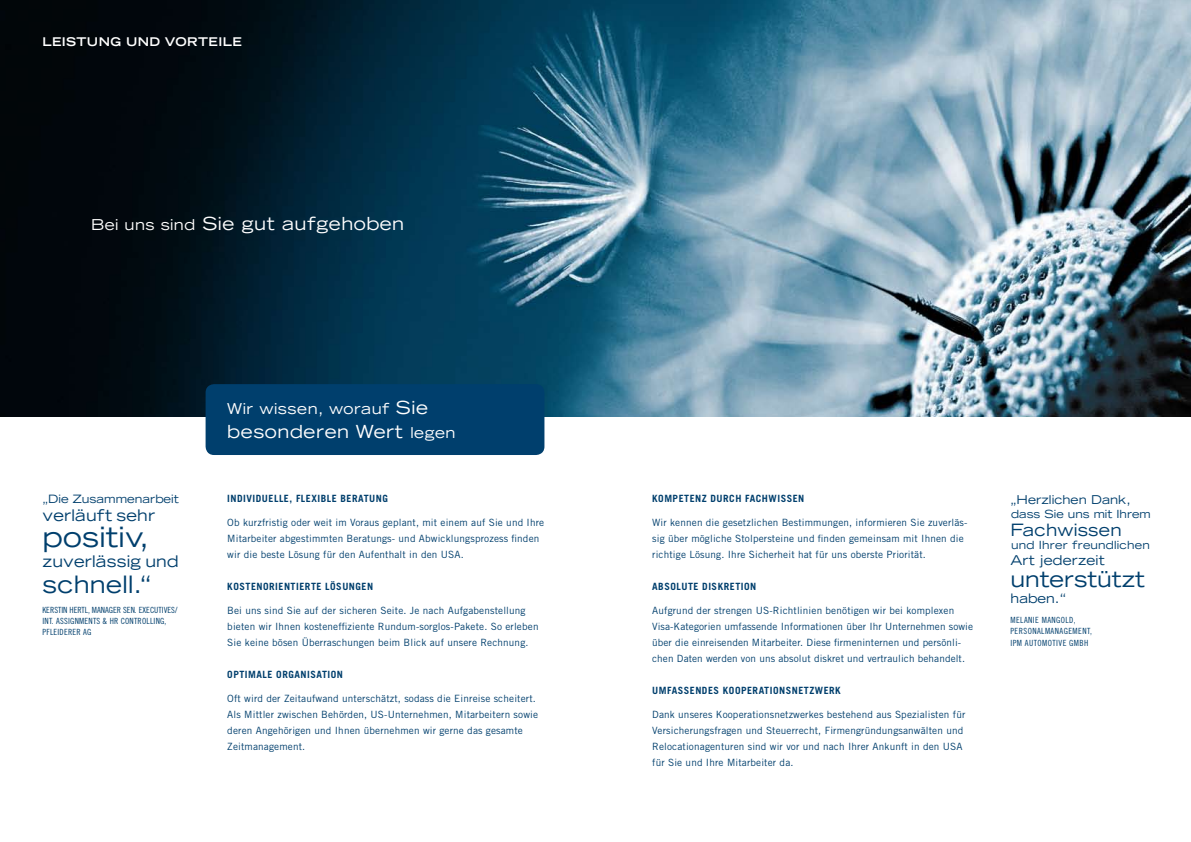
<style>
.page{position:relative;width:1191px;height:842px;background:#fff}
.page>*{position:absolute;margin:0;border:0;box-sizing:border-box;transform-origin:0 0}
.t1{font:expanded 28px "Trade Gothic LH";letter-spacing:.01em;color:#003f6d}
.t2{font:expanded 24px "Trade Gothic LH";letter-spacing:.01em;color:#003f6d}
.t3{font:expanded 22px "Trade Gothic LH";color:#003f6d}
.t4{font:expanded 18px "Trade Gothic LH";letter-spacing:.025em;color:#fff}
.t5{font:expanded 17px "Trade Gothic LH";letter-spacing:.01em;color:#003f6d}
.t6{font:expanded 16px "Trade Gothic LH";letter-spacing:.01em;color:#003f6d}
.t7{font:expanded 15px "Trade Gothic LH";letter-spacing:.03em;color:#fff}
.t8{font:expanded 13.5px "Trade Gothic LH";letter-spacing:.01em;color:#003f6d}
.t9{font:expanded 13.1px "Trade Gothic LH";color:#003f6d}
.t10{font:expanded 12.2px "Trade Gothic LH";color:#003f6d}
.t11{font:700 expanded 12px "Trade Gothic LH";letter-spacing:.03em;color:#fff}
.t12{font:expanded 11.5px "Trade Gothic LH";color:#003f6d}
.t13{font:expanded 11.2px "Trade Gothic LH";letter-spacing:.015em;color:#003f6d}
.t14{font:10px/16px "Trade Gothic";letter-spacing:.015em;color:#003f6d}
.t15{font:700 10px "Trade Gothic";letter-spacing:.05em;color:#003f6d}
.t16{font:8.5px/11px "Trade Gothic Cond Eighteen";letter-spacing:.025em;color:#003f6d}
.t17{font:8.5px/11.1px "Trade Gothic Cond Eighteen";letter-spacing:.05em;color:#003f6d}
.s1{font-size:15px}
.s2{font-size:18px}
</style>
<div class="page">
<img style="left:0;top:0;width:1191px;height:417px">
<div style="left:206px;top:384px;width:338px;height:71px;background:#003f6d;border-radius:9px"></div>
<p class="t11" style="left:43px;top:33px;width:35px">LEISTU</p>
<p class="t11" style="left:99px;top:33px;width:145px">NG U ND VORTEILE</p>
<h3 class="t4" style="left:91px;top:211px;width:315px"><span class="s1">Bei uns sind</span> Sie gut aufgehoben</h3>
<p class="t12" style="left:43px;top:491px;width:138px">„Die Zusammenarbeit</p>
<h3 class="t6" style="left:43px;top:505px;width:114px">verläuft sehr</h3>
<h1 class="t1" style="left:43px;top:519px;width:108px">positiv,</h1>
<h3 class="t6" style="left:43px;top:551px;width:138px">zuverlässig und</h3>
<h2 class="t2" style="left:43px;top:569px;width:111px">schnell.“</h2>
<p class="t16" style="left:43px;top:605px;width:136px">KERSTIN HERTL, MANAGER SEN. EXECUTIVES/<br>INT. ASSIGNMENTS &amp; HR CONTROLLING,<br>PFLEIDERER AG</p>
<h3 class="t7" style="left:227px;top:398px;width:202px">Wir wissen, worauf <span class="s2">Sie</span></h3>
<h3 class="t4" style="left:227px;top:419px;width:230px">besonderen Wert <span class="s1">legen</span></h3>
<p class="t15" style="left:227px;top:492px;width:10px">INDIVIDUELLE</p>
<p class="t15" style="left:289px;top:492px;width:34px">, FLEXIBLE</p>
<p class="t15" style="left:340px;top:492px;width:13px">BERATUNG</p>
<p class="t14" style="left:227px;top:514px;width:318px">Ob kurzfristig oder weit im Voraus geplant, mit einem auf Sie und Ihre<br>Mitarbeiter abgestimmten Beratungs- und Abwicklungsprozess finden wir die beste Lösung für den Aufenthalt in den USA.</p>
<p class="t15" style="left:227px;top:580px;width:19px">KOSTEN</p>
<p class="t15" style="left:263px;top:580px;width:13px">ORIENTIERTE</p>
<p class="t15" style="left:325px;top:580px;width:18px">LÖSUNGEN</p>
<p class="t14" style="left:227px;top:602px;width:313px">Bei uns sind Sie auf der sicheren Seite. Je nach Aufgabenstellung bieten wir Ihnen kosteneffiziente Rundum-sorglos-Pakete. So erleben<br>Sie keine bösen Überraschungen beim Blick auf unsere Rechnung.</p>
<p class="t15" style="left:227px;top:668px;width:19px">OPTIMALE</p>
<p class="t15" style="left:276px;top:668px;width:7px">ORGANISATI</p>
<p class="t15" style="left:331px;top:668px;width:12px">ON</p>
<p class="t14" style="left:227px;top:690px;width:312px">Oft wird der Zeitaufwand unterschätzt, sodass die Einreise scheitert.<br>Als Mittler zwischen Behörden, US-Unternehmen, Mitarbeitern sowie deren Angehörigen und Ihnen übernehmen wir gerne das gesamte Zeitmanagement.</p>
<p class="t15" style="left:652px;top:492px;width:33px">KOMPETEN</p>
<p class="t15" style="left:702px;top:492px;width:22px">Z DURCH</p>
<p class="t15" style="left:745px;top:492px;width:7px">FACHWISSEN</p>
<p class="t14" style="left:652px;top:514px;width:317px">Wir kennen die gesetzlichen Bestimmungen, informieren Sie zuverläs&shy;sig über mögliche Stolpersteine und finden gemeinsam mit Ihnen die richtige Lösung. Ihre Sicherheit hat für uns oberste Priorität.</p>
<p class="t15" style="left:652px;top:580px;width:31px">ABSOLUTE</p>
<p class="t15" style="left:702px;top:580px;width:12px">DISKRETI</p>
<p class="t15" style="left:744px;top:580px;width:12px">ON</p>
<p class="t14" style="left:652px;top:602px;width:322px">Aufgrund der strengen US-Richtlinien benötigen wir bei komplexen Visa-Kategorien umfassende Informationen über Ihr Unternehmen sowie über die einreisenden Mitarbeiter. Diese firmeninternen und persönli&shy;chen Daten werden von uns absolut diskret und vertraulich behandelt.</p>
<p class="t15" style="left:652px;top:684px;width:27px">UMFASSENDES</p>
<p class="t15" style="left:723px;top:684px;width:31px">KOOPERATI</p>
<p class="t15" style="left:773px;top:684px;width:13px">ONSNET</p>
<p class="t15" style="left:809px;top:684px;width:13px">ZWERK</p>
<p class="t14" style="left:652px;top:706px;width:315px">Dank unseres Kooperationsnetzwerkes bestehend aus Spezialisten für Versicherungsfragen und Steuerrecht, Firmengründungsanwälten und Relocationagenturen sind wir vor und nach Ihrer Ankunft in den USA für Sie und Ihre Mitarbeiter da.</p>
<p class="t10" style="left:1010px;top:491px;width:122px">„Herzlichen Dank,</p>
<p class="t13" style="left:1011px;top:506px;width:141px">dass Sie uns mit Ihrem</p>
<h3 class="t5" style="left:1010px;top:518px;width:113px">Fachwissen</h3>
<p class="t13" style="left:1011px;top:537px;width:140px">und Ihrer freundlichen</p>
<h3 class="t8" style="left:1010px;top:551px;width:96px">Art jederzeit</h3>
<h3 class="t3" style="left:1010px;top:564px;width:136px">unterstützt</h3>
<h3 class="t9" style="left:1010px;top:590px;width:57px">haben.“</h3>
<p class="t17" style="left:1010px;top:615px;width:83px">MELANIE MANGOLD,<br>PERSONALMANAGEMENT,<br>IPM AUTOMOTIVE GM BH</p>
</div>
